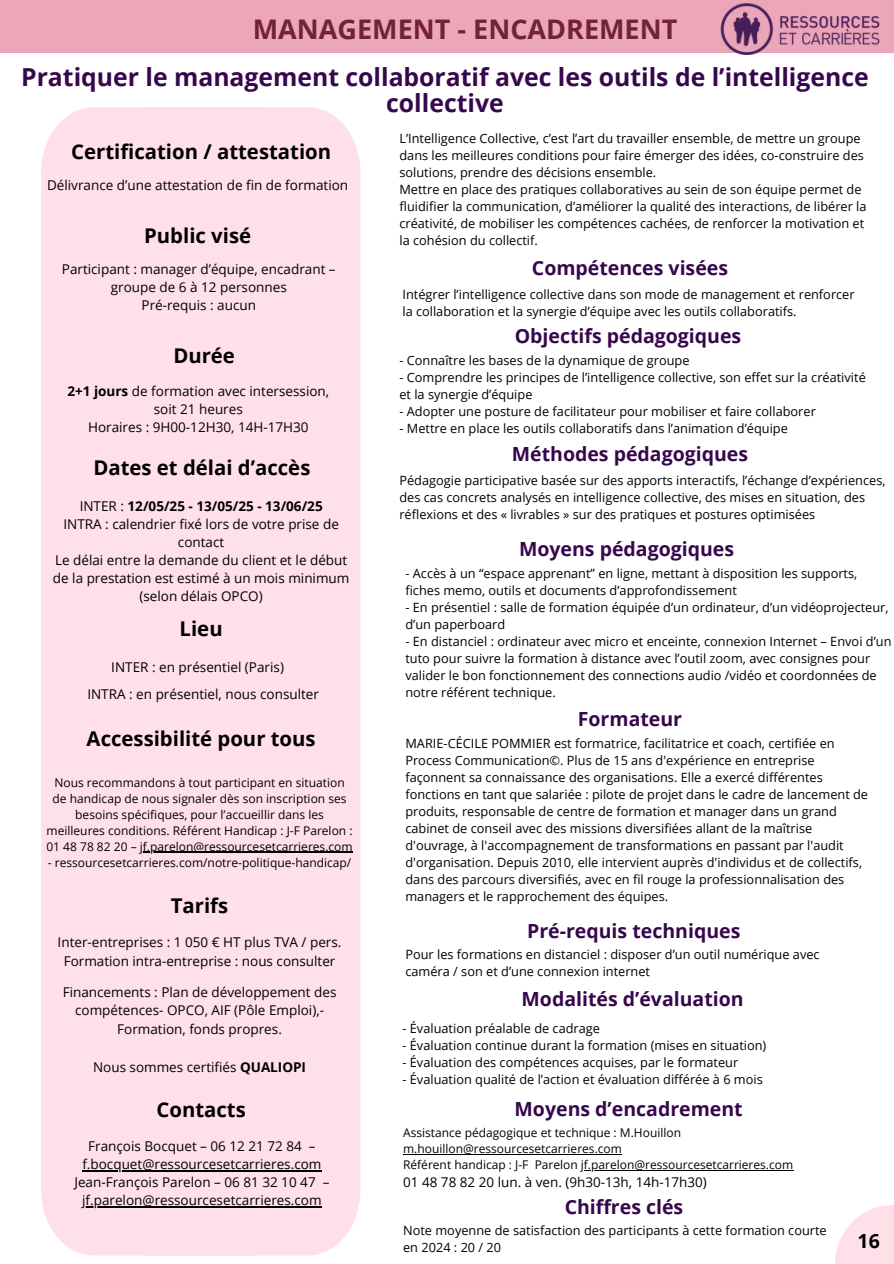
<style>
.page{position:relative;width:894px;height:1264px;background:#fff}
.page>*{position:absolute;margin:0;border:0;box-sizing:border-box;transform-origin:0 0}
.t1{font:700 27px "Open Sans";color:#722138}
.t2{font:700 24.75px/25.8px "Open Sans";color:#37074d;text-align:center}
.t3{font:700 20.25px "Open Sans";color:#000}
.t4{font:700 19.5px "Open Sans";color:#37074d}
.t5{font:700 19.5px "Open Sans";color:#000}
.t6{font:13.5px/18px "Open Sans";color:#000;text-align:center}
.t7{font:12.75px/17px "Open Sans";color:#000}
.t8{font:12px/16px "Open Sans";color:#000}
.s1{font-weight:700}
</style>
<div class="page">
<div style="left:0;top:0;width:893px;height:53px;background:#eba6b9"></div>
<img style="left:720px;top:3px;width:160px;height:52px">
<svg style="left:304px;top:107px;width:56px;height:1148px;background:#fee1e9"></svg>
<div style="left:304px;top:122px;width:44px;height:1118px;background:#ffdfe8"></div>
<div style="left:41px;top:107px;width:263px;height:1148px;background:#ffdfe8"></div>
<div style="left:53px;top:122px;width:239px;height:1118px;background:#ffdfe8"></div>
<hr style="left:82px;top:1170px;width:239px;height:1px;background:#000">
<hr style="left:82px;top:1206px;width:239px;height:1px;background:#000">
<hr style="left:403px;top:1153px;width:218px;height:1px;background:#000">
<hr style="left:580px;top:1169px;width:213px;height:1px;background:#000">
<hr style="left:140px;top:851px;width:212px;height:1px;background:#000">
<svg style="left:835px;top:1205px;width:58px;height:58px;fill:#ffdfe8"></svg>
<h1 class="t1" style="left:253px;top:10px;width:426px">MANAGEMENT - ENCADREMENT</h1>
<h2 class="t2" style="left:21px;top:64px;width:848px">Pratiquer le management collaboratif avec les outils de l’intelligence collective</h2>
<h3 class="t3" style="left:71px;top:138px;width:261px">Certification / attestation</h3>
<p class="t6" style="left:47px;top:176px;width:302px">Délivrance d’une attestation de fin de formation</p>
<h3 class="t3" style="left:144px;top:221px;width:108px">Public visé</h3>
<p class="t6" style="left:62px;top:260px;width:275px">Participant : manager d’équipe, encadrant – groupe de 6 à 12 personnes<br>Pré-requis : aucun</p>
<h3 class="t3" style="left:173px;top:341px;width:63px">Durée</h3>
<p class="t6" style="left:67px;top:382px;width:263px"><span class="s1">2+1 jours</span> de formation avec intersession, soit 21 heures<br>Horaires : 9H00-12H30, 14H-17H30</p>
<h3 class="t3" style="left:93px;top:453px;width:218px">Dates et délai d’accès</h3>
<p class="t6" style="left:53px;top:497px;width:298px">INTER : <span class="s1">12/05/25 - 13/05/25 - 13/06/25<br></span>INTRA : calendrier fixé lors de votre prise de contact<br>Le délai entre la demande du client et le début de la prestation est estimé à un mois minimum (selon délais OPCO)</p>
<h3 class="t3" style="left:180px;top:615px;width:45px">Lieu</h3>
<p class="t6" style="left:111px;top:658px;width:174px">INTER : en présentiel (Paris)</p>
<p class="t6" style="left:87px;top:684px;width:233px">INTRA : en présentiel, nous consulter</p>
<h3 class="t3" style="left:87px;top:724px;width:230px">Accessibilité pour tous</h3>
<p class="t8" style="left:46px;top:774px;width:308px;text-align:center">Nous recommandons à tout participant en situation de handicap de nous signaler dès son inscription ses besoins spécifiques, pour l’accueillir dans les meilleures conditions. Référent Handicap : J-F Parelon :<br>01 48 78 82 20 – jf.parelon@ressourcesetcarrieres.com</p>
<p class="t8" style="left:48px;top:854px;width:305px">- ressourcesetcarrieres.com/notre-politique-handicap/</p>
<h3 class="t3" style="left:171px;top:891px;width:59px">Tarifs</h3>
<p class="t6" style="left:58px;top:932px;width:285px;line-height:18.8px">Inter-entreprises : 1 050 € HT plus TVA / pers.<br>Formation intra-entreprise : nous consulter</p>
<p class="t6" style="left:63px;top:982px;width:275px;line-height:18.8px">Financements : Plan de développement des compétences- OPCO, AIF (Pôle Emploi),-<br>Formation, fonds propres.</p>
<p class="t6" style="left:93px;top:1057px;width:214px">Nous sommes certifiés <span class="s1">QUALIOPI</span></p>
<h3 class="t3" style="left:156px;top:1095px;width:91px">Contacts</h3>
<p class="t6" style="left:74px;top:1136px;width:256px">François Bocquet – 06 12 21 72 84 – f.bocquet@ressourcesetcarrieres.com Jean-François Parelon – 06 81 32 10 47 – jf.parelon@ressourcesetcarrieres.com</p>
<p class="t7" style="left:399px;top:130px;width:468px">L’Intelligence Collective, c’est l’art du travailler ensemble, de mettre un groupe dans les meilleures conditions pour faire émerger des idées, co-construire des solutions, prendre des décisions ensemble.<br>Mettre en place des pratiques collaboratives au sein de son équipe permet de fluidifier la communication, d’améliorer la qualité des interactions, de libérer la créativité, de mobiliser les compétences cachées, de renforcer la motivation et la cohésion du collectif.</p>
<h3 class="t4" style="left:531px;top:254px;width:198px">Compétences visées</h3>
<p class="t7" style="left:402px;top:285px;width:453px">Intégrer l’intelligence collective dans son mode de management et renforcer la collaboration et la synergie d’équipe avec les outils collaboratifs.</p>
<p class="t7" style="left:399px;top:351px;width:291px">- Connaître les bases de la dynamique de groupe</p>
<p class="t7" style="left:399px;top:368px;width:467px">- Comprendre les principes de l’intelligence collective, son effet sur la créativité et la synergie d’équipe</p>
<p class="t7" style="left:399px;top:402px;width:418px">- Adopter une posture de facilitateur pour mobiliser et faire collaborer</p>
<p class="t7" style="left:399px;top:419px;width:390px">- Mettre en place les outils collaboratifs dans l’animation d’équipe</p>
<p class="t7" style="left:399px;top:471px;width:487px">Pédagogie participative basée sur des apports interactifs, l’échange d’expériences, des cas concrets analysés en intelligence collective, des mises en situation, des réflexions et des « livrables » sur des pratiques et postures optimisées</p>
<h3 class="t4" style="left:514px;top:322px;width:228px">Objectifs pédagogiques</h3>
<h3 class="t4" style="left:511px;top:440px;width:238px">Méthodes pédagogiques</h3>
<h3 class="t4" style="left:519px;top:535px;width:216px">Moyens pédagogiques</h3>
<p class="t7" style="left:405px;top:564px;width:453px">- Accès à un “espace apprenant” en ligne, mettant à disposition les supports, fiches memo, outils et documents d’approfondissement</p>
<p class="t7" style="left:405px;top:598px;width:484px">- En présentiel : salle de formation équipée d’un ordinateur, d’un vidéoprojecteur, d’un paperboard</p>
<p class="t7" style="left:405px;top:632px;width:487px">- En distanciel : ordinateur avec micro et enceinte, connexion Internet – Envoi d’un tuto pour suivre la formation à distance avec l’outil zoom, avec consignes pour valider le bon fonctionnement des connections audio /vidéo et coordonnées de notre référent technique.</p>
<h3 class="t4" style="left:577px;top:705px;width:106px">Formateur</h3>
<p class="t7" style="left:405px;top:735px;width:464px">MARIE-CÉCILE POMMIER est formatrice, facilitatrice et coach, certifiée en Process Communication©. Plus de 15 ans d'expérience en entreprise façonnent sa connaissance des organisations. Elle a exercé différentes fonctions en tant que salariée : pilote de projet dans le cadre de lancement de produits, responsable de centre de formation et manager dans un grand cabinet de conseil avec des missions diversifiées allant de la maîtrise d'ouvrage, à l'accompagnement de transformations en passant par l'audit d'organisation. Depuis 2010, elle intervient auprès d'individus et de collectifs, dans des parcours diversifiés, avec en fil rouge la professionnalisation des managers et le rapprochement des équipes.</p>
<h3 class="t4" style="left:527px;top:916px;width:215px">Pré-requis techniques</h3>
<p class="t7" style="left:405px;top:946px;width:415px">Pour les formations en distanciel : disposer d’un outil numérique avec caméra / son et d’une connexion internet</p>
<h3 class="t4" style="left:521px;top:984px;width:223px">Modalités d’évaluation</h3>
<p class="t7" style="left:402px;top:1019px;width:199px">- Évaluation préalable de cadrage</p>
<p class="t7" style="left:402px;top:1036px;width:365px">- Évaluation continue durant la formation (mises en situation)</p>
<p class="t7" style="left:402px;top:1053px;width:337px">- Évaluation des compétences acquises, par le formateur</p>
<p class="t7" style="left:402px;top:1070px;width:362px">- Évaluation qualité de l’action et évaluation différée à 6 mois</p>
<h3 class="t4" style="left:514px;top:1095px;width:229px">Moyens d’encadrement</h3>
<p class="t8" style="left:403px;top:1124px;width:391px">Assistance pédagogique et technique : M.Houillon m.houillon@ressourcesetcarrieres.com<br>Référent handicap : J-F Parelon jf.parelon@ressourcesetcarrieres.com</p>
<p class="t6" style="left:403px;top:1172px;width:305px">01 48 78 82 20 lun. à ven. (9h30-13h, 14h-17h30)</p>
<h3 class="t4" style="left:564px;top:1192px;width:120px">Chiffres clés</h3>
<p class="t7" style="left:403px;top:1221px;width:425px">Note moyenne de satisfaction des participants à cette formation courte en 2024 : 20 / 20</p>
<h3 class="t5" style="left:857px;top:1226px;width:24px">16</h3>
</div>
